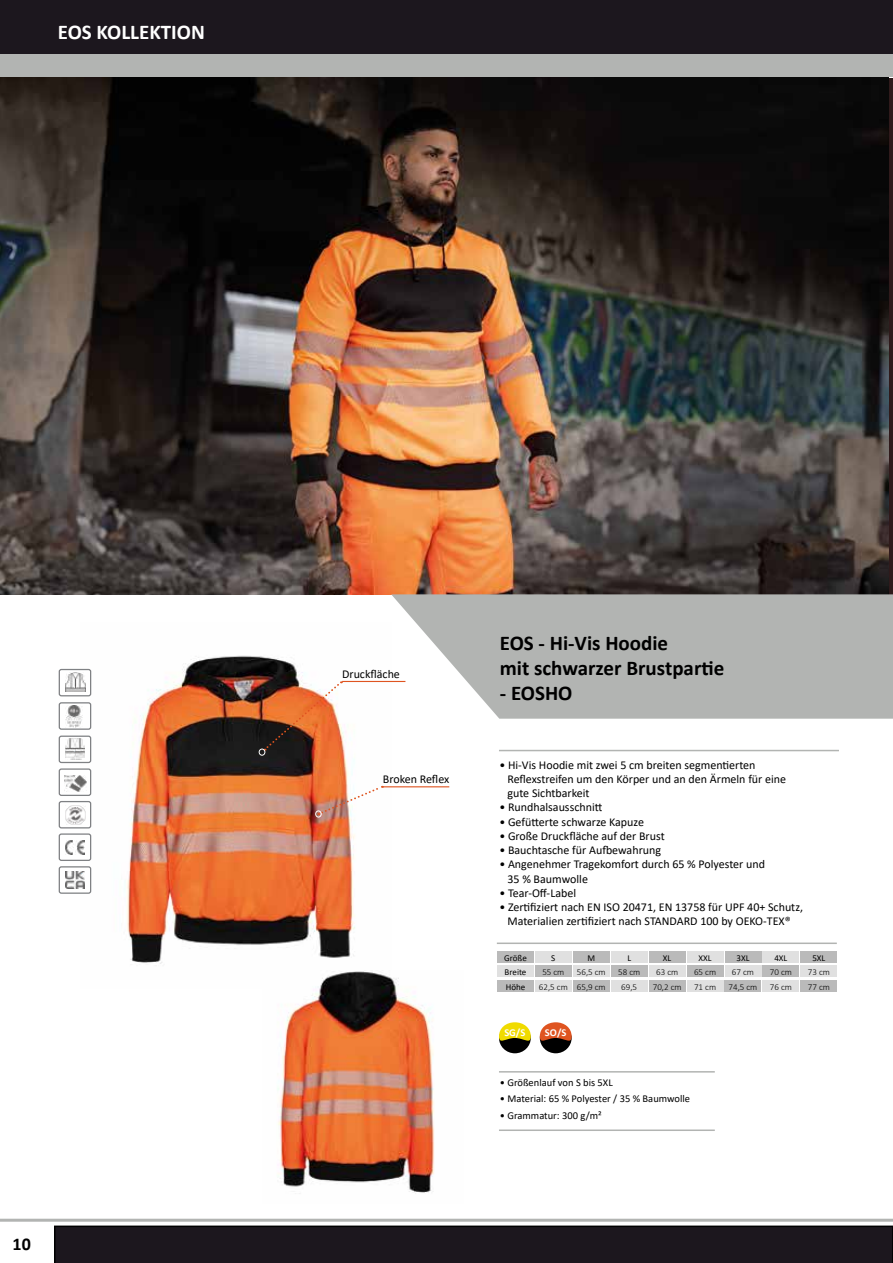
<style>
.page{position:relative;width:893px;height:1263px;background:#fff}
.page>*{position:absolute;margin:0;border:0;box-sizing:border-box;transform-origin:0 0}
.t1{font:700 21px/25.2px "Calibri";color:#000}
.t2{font:700 21px "Calibri";color:#fff}
.t3{font:700 18px "Calibri";color:#000}
.t4{font:12px/14.2px "Calibri";color:#000}
.t5{font:10.5px "Calibri";color:#000}
.t6{font:700 10.5px "Calibri";color:#fff}
.t7{font:300 9px/14.5px "Calibri";color:#000;text-align:center}
.t8{font:9px/14.5px "Calibri";color:#000;text-align:justify}
</style>
<div class="page">
<div style="left:0;top:53px;width:893px;height:24px;background:#b2b4b2"></div>
<div style="left:0;top:0;width:893px;height:54px;background:#1c171e"></div>
<div style="left:54px;top:1225px;width:839px;height:38px;background:#1c171e"></div>
<img style="left:0;top:78px;width:889px;height:516px">
<img style="left:80px;top:655px;width:311px;height:309px">
<img style="left:277px;top:971px;width:158px;height:223px">
<svg style="left:499px;top:1022px;width:32px;height:31px"></svg>
<svg style="left:540px;top:1022px;width:32px;height:31px"></svg>
<hr style="left:0;top:1219px;width:893px;height:3px;background:#b2b4b2">
<hr style="left:499px;top:1071px;width:216px;height:1px;background:#b2b4b2">
<hr style="left:499px;top:1129px;width:216px;height:2px;background:#b2b4b2">
<hr style="left:499px;top:750px;width:340px;height:1px;background:#b2b4b2">
<hr style="left:497px;top:942px;width:340px;height:2px;background:#b2b4b2">
<svg style="left:391px;top:594px;width:502px;height:125px;background:#babbb9"></svg>
<hr style="left:342px;top:681px;width:63px;height:1px;background:#df5420">
<img style="left:259px;top:681px;width:83px;height:74px">
<svg style="left:318px;top:785px;width:65px;height:30px"></svg>
<div style="left:315px;top:810px;width:7px;height:7px;border:1px solid #fff;border-radius:50%"></div>
<hr style="left:381px;top:786px;width:68px;height:1px;background:#df5420">
<div style="left:497px;top:951px;width:37px;height:12px;background:#bababa"></div>
<div style="left:497px;top:965px;width:37px;height:12px;background:#e0e0e0"></div>
<div style="left:497px;top:980px;width:37px;height:12px;background:#bababa"></div>
<div style="left:535px;top:965px;width:37px;height:12px;background:#bababa"></div>
<div style="left:535px;top:980px;width:37px;height:12px;background:#e0e0e0"></div>
<div style="left:535px;top:951px;width:37px;height:12px;background:#e0e0e0"></div>
<div style="left:573px;top:951px;width:37px;height:12px;background:#bababa"></div>
<div style="left:573px;top:965px;width:37px;height:12px;background:#e0e0e0"></div>
<div style="left:573px;top:980px;width:37px;height:12px;background:#bababa"></div>
<div style="left:611px;top:965px;width:37px;height:12px;background:#bababa"></div>
<div style="left:611px;top:980px;width:37px;height:12px;background:#e0e0e0"></div>
<div style="left:611px;top:951px;width:36px;height:12px;background:#e0e0e0"></div>
<div style="left:649px;top:951px;width:36px;height:12px;background:#bababa"></div>
<div style="left:649px;top:965px;width:36px;height:12px;background:#e0e0e0"></div>
<div style="left:649px;top:980px;width:36px;height:12px;background:#bababa"></div>
<div style="left:687px;top:965px;width:36px;height:12px;background:#bababa"></div>
<div style="left:687px;top:980px;width:36px;height:12px;background:#e0e0e0"></div>
<div style="left:687px;top:951px;width:36px;height:12px;background:#e0e0e0"></div>
<div style="left:725px;top:951px;width:36px;height:12px;background:#bababa"></div>
<div style="left:725px;top:965px;width:36px;height:12px;background:#e0e0e0"></div>
<div style="left:725px;top:980px;width:36px;height:12px;background:#bababa"></div>
<div style="left:763px;top:965px;width:36px;height:12px;background:#bababa"></div>
<div style="left:763px;top:980px;width:36px;height:12px;background:#e0e0e0"></div>
<div style="left:763px;top:951px;width:36px;height:12px;background:#e0e0e0"></div>
<div style="left:801px;top:951px;width:36px;height:12px;background:#bababa"></div>
<div style="left:801px;top:965px;width:36px;height:12px;background:#e0e0e0"></div>
<div style="left:801px;top:980px;width:36px;height:12px;background:#bababa"></div>
<div style="left:59px;top:801px;width:32px;height:27px;background:#fff;border-radius:2px"></div>
<img style="left:65px;top:805px;width:20px;height:20px">
<div style="left:59px;top:801px;width:32px;height:27px;border:1px solid #7f8184;border-radius:2px"></div>
<div style="left:59px;top:834px;width:32px;height:26px;background:#fff;border-radius:2px"></div>
<img style="left:65px;top:841px;width:19px;height:14px">
<div style="left:59px;top:833px;width:32px;height:28px;border:1px solid #7f8184;border-radius:2px"></div>
<div style="left:59px;top:669px;width:32px;height:27px;background:#fff;border-radius:2px"></div>
<img style="left:65px;top:672px;width:20px;height:19px">
<div style="left:59px;top:669px;width:32px;height:27px;border:1px solid #7f8184;border-radius:2px"></div>
<div style="left:59px;top:867px;width:32px;height:26px;background:#fff;border-radius:2px"></div>
<img style="left:65px;top:871px;width:19px;height:17px">
<div style="left:59px;top:866px;width:32px;height:28px;border:1px solid #7f8184;border-radius:2px"></div>
<div style="left:59px;top:703px;width:32px;height:26px;background:#fff;border-radius:2px"></div>
<img style="left:65px;top:705px;width:18px;height:22px">
<div style="left:59px;top:702px;width:32px;height:28px;border:1px solid #7f8184;border-radius:2px"></div>
<div style="left:59px;top:769px;width:32px;height:26px;background:#fff;border-radius:2px"></div>
<img style="left:64px;top:775px;width:22px;height:16px">
<div style="left:59px;top:768px;width:32px;height:28px;border:1px solid #7f8184;border-radius:2px"></div>
<div style="left:59px;top:736px;width:32px;height:26px;background:#fff;border-radius:2px"></div>
<img style="left:66px;top:739px;width:19px;height:21px">
<div style="left:59px;top:735px;width:32px;height:28px;border:1px solid #7f8184;border-radius:2px"></div>
<h1 class="t2" style="left:58px;top:17px;width:149px">EOS KOLLEKTION</h1>
<h2 class="t3" style="left:13px;top:1232px;width:20px">10</h2>
<p class="t4" style="left:342px;top:666px;width:59px">Druckfläche</p>
<p class="t4" style="left:383px;top:772px;width:68px">Broken Reflex</p>
<h1 class="t1" style="left:500px;top:630px;width:226px">EOS - Hi-Vis Hoodie<br>mit schwarzer Brustpartie</h1>
<h1 class="t1" style="left:500px;top:680px;width:74px">- EOSHO</h1>
<p class="t4" style="left:507px;top:757px;width:280px;text-indent:-8px">• Hi-Vis Hoodie mit zwei 5 cm breiten segmentierten<br>Reflexstreifen um den Körper und an den Ärmeln für eine gute Sichtbarkeit</p>
<p class="t4" style="left:499px;top:800px;width:105px">• Rundhalsausschnitt</p>
<p class="t4" style="left:499px;top:814px;width:146px">• Gefütterte schwarze Kapuze</p>
<p class="t4" style="left:499px;top:828px;width:167px">• Große Druckfläche auf der Brust</p>
<p class="t4" style="left:499px;top:843px;width:163px">• Bauchtasche für Aufbewahrung</p>
<p class="t4" style="left:507px;top:857px;width:259px;text-indent:-8px">• Angenehmer Tragekomfort durch 65 % Polyester und<br>35 % Baumwolle</p>
<p class="t4" style="left:499px;top:885px;width:78px">• Tear-Off-Label</p>
<p class="t4" style="left:499px;top:900px;width:305px;text-align:center">• Zertifiziert nach EN ISO 20471, EN 13758 für UPF 40+ Schutz,<br>Materialien zertifiziert nach STANDARD 100 by OEKO-TEX®</p>
<p class="t8" style="left:504px;top:950px;width:24px">Größe Breite Höhe</p>
<p class="t8" style="left:551px;top:950px;width:6px">S</p>
<p class="t8" style="left:587px;top:950px;width:9px">M</p>
<p class="t7" style="left:577px;top:965px;width:30px;text-align:left">56,5 cm<br>65,9 cm</p>
<p class="t7" style="left:618px;top:965px;width:24px">58 cm<br>69,5</p>
<p class="t8" style="left:698px;top:950px;width:15px">XXL</p>
<p class="t8" style="left:736px;top:950px;width:15px">3XL</p>
<p class="t7" style="left:728px;top:965px;width:30px">67 cm<br>74,5 cm</p>
<p class="t7" style="left:770px;top:965px;width:24px;text-align:left">70 cm<br>76 cm</p>
<p class="t8" style="left:627px;top:950px;width:5px">L</p>
<p class="t8" style="left:663px;top:950px;width:10px">XL</p>
<p class="t7" style="left:653px;top:965px;width:30px">63 cm<br>70,2 cm</p>
<p class="t7" style="left:694px;top:965px;width:24px;text-align:left">65 cm<br>71 cm</p>
<p class="t8" style="left:774px;top:950px;width:15px">4XL</p>
<p class="t8" style="left:812px;top:950px;width:15px">5XL</p>
<p class="t7" style="left:808px;top:965px;width:24px;text-align:left">73 cm<br>77 cm</p>
<p class="t7" style="left:539px;top:965px;width:30px">55 cm<br>62,5 cm</p>
<p class="t6" style="left:504px;top:1025px;width:23px">SG/S</p>
<p class="t6" style="left:545px;top:1025px;width:23px">SO/S</p>
<p class="t5" style="left:500px;top:1075px;width:114px">• Größenlauf von S bis 5XL</p>
<p class="t5" style="left:500px;top:1091px;width:192px">• Material: 65 % Polyester / 35 % Baumwolle</p>
<p class="t5" style="left:500px;top:1108px;width:103px">• Grammatur: 300 g/m²</p>
</div>
